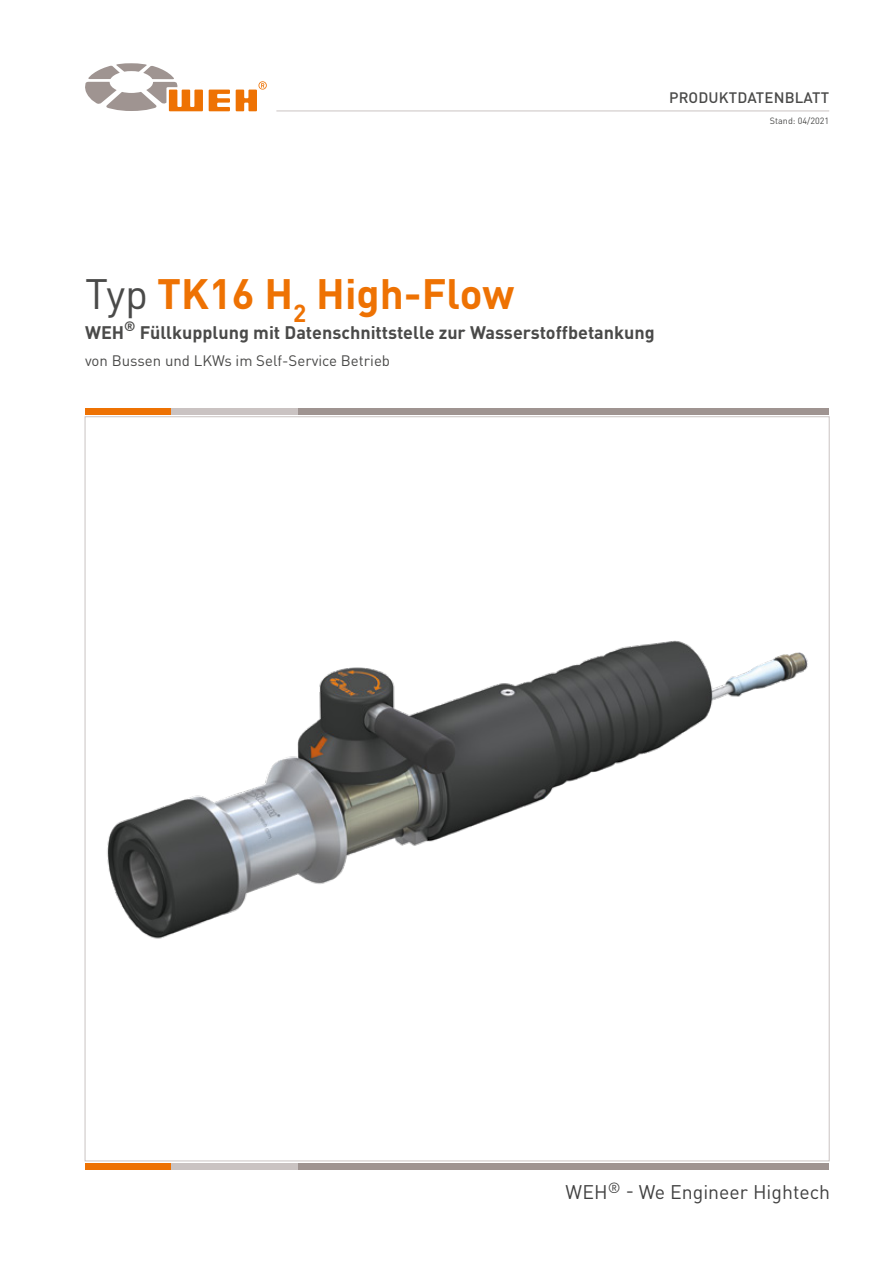
<style>
.page{position:relative;width:893px;height:1263px;background:#fff}
.page>*{position:absolute;margin:0;border:0;box-sizing:border-box;transform-origin:0 0}
.t1{font:700 42px "DIN Pro";color:#ee7203}
.t2{font:19.5px "DIN Pro";color:#000}
.t3{font:700 18px "DIN Pro";color:#4a4a49}
.t4{font:15px "DIN Pro";color:#4a4a49}
.t5{font:500 15px "DIN Pro";letter-spacing:.01em;color:#4a4a49}
.t6{font:9px "DIN Pro";color:#4a4a49}
.s1{font-weight:400;color:#4a4a49}
</style>
<div class="page">
<hr style="left:276px;top:111px;width:553px;height:1px;background:#cac3c2">
<div style="left:298px;top:408px;width:531px;height:7px;background:#9f9491"></div>
<div style="left:170px;top:408px;width:128px;height:7px;background:#cac3c2"></div>
<div style="left:85px;top:408px;width:85px;height:7px;background:#ee7203"></div>
<div style="left:298px;top:1163px;width:531px;height:6px;background:#9f9491"></div>
<div style="left:170px;top:1163px;width:128px;height:6px;background:#cac3c2"></div>
<div style="left:85px;top:1163px;width:85px;height:6px;background:#ee7203"></div>
<svg style="left:85px;top:63px;width:118px;height:48px"></svg>
<svg style="left:209px;top:90px;width:21px;height:21px"></svg>
<svg style="left:236px;top:81px;width:31px;height:30px"></svg>
<img style="left:85px;top:437px;width:744px;height:643px">
<p class="t5" style="left:669px;top:85px;width:162px">PRODUKTDATENBLATT</p>
<p class="t6" style="left:770px;top:113px;width:61px">Stand: 04/2021</p>
<h1 class="t1" style="left:85px;top:258px;width:431px"><span class="s1">Typ</span> TK16 H<sub>2</sub> High-Flow</h1>
<p class="t3" style="left:85px;top:317px;width:571px">WEH<sup>®</sup> Füllkupplung mit Datenschnittstelle zur Wasserstoffbetankung</p>
<p class="t4" style="left:85px;top:348px;width:307px">von Bussen und LKWs im Self-Service Betrieb</p>
<p class="t2" style="left:566px;top:1177px;width:266px">WEH<sup>®</sup> - We Engineer Hightech</p>
</div>
